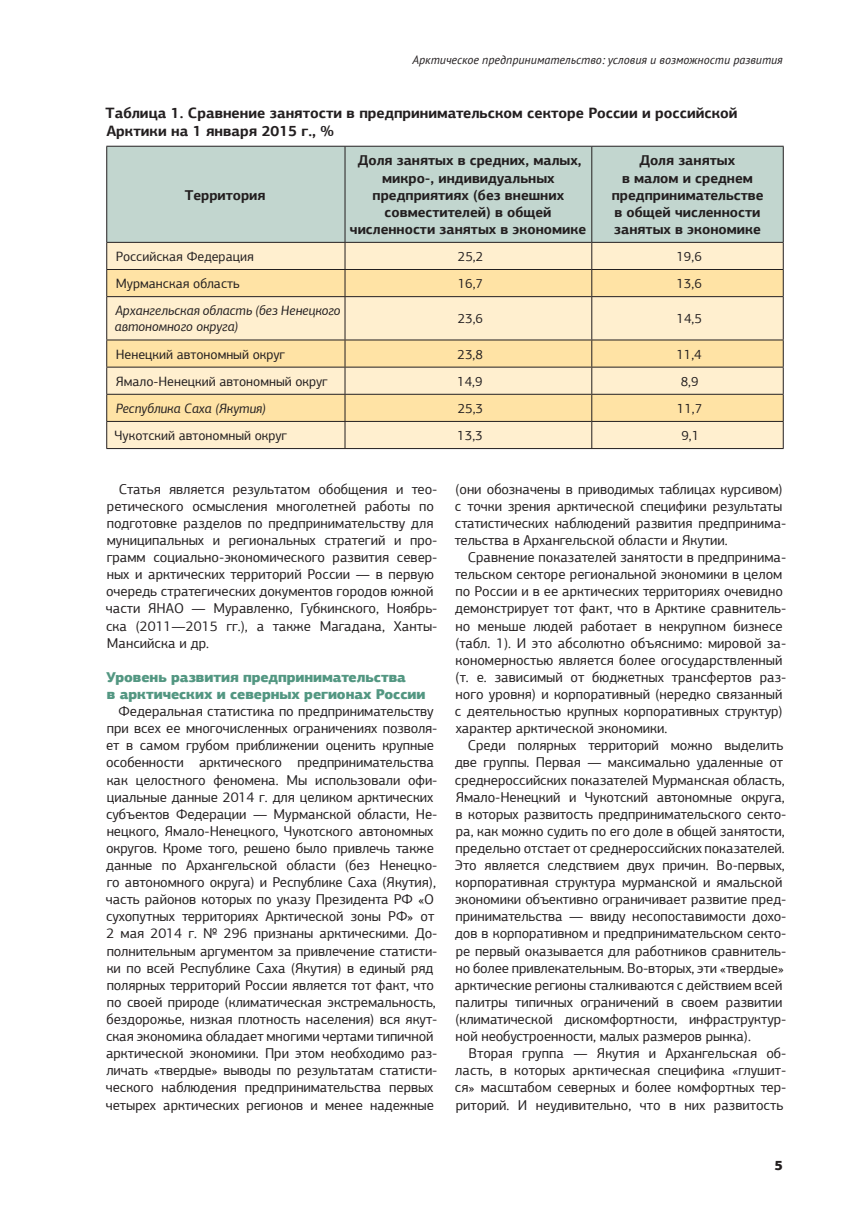
<style>
.page{position:relative;width:868px;height:1208px;background:#fff}
.page>*{position:absolute;margin:0;border:0;box-sizing:border-box;transform-origin:0 0}
.t1{font:700 15px/18px "PF Agora Sans Pro";color:#231f20}
.t2{font:14.25px/17.1px "PF Agora Sans Pro";letter-spacing:-.005em;color:#231f20}
.t3{font:700 14.25px/17.1px "PF Agora Sans Pro";color:#231f20;text-align:center}
.t4{font:900 14.25px/17.1px "PF Agora Sans Pro";letter-spacing:-.005em;color:#539782}
.t5{font:13.5px "PF Agora Sans Pro";color:#231f20}
.t6{font:italic 13.5px/16.2px "PF Agora Sans Pro";color:#231f20}
.t7{font:900 13.5px "PF Agora Sans Pro";color:#231f20}
.t8{font:italic 12px "PT Sans";color:#231f20}
</style>
<div class="page">
<div style="left:107px;top:147px;width:675px;height:95px;background:#c2d6cf"></div>
<div style="left:107px;top:243px;width:675px;height:205px;background:#ffefcf"></div>
<svg style="left:107px;top:270px;width:675px;height:151px;background:#fce6b6"></svg>
<hr style="left:106px;top:146px;width:239px;height:1px;background:#231f20">
<hr style="left:106px;top:147px;width:1px;height:95px;background:#231f20">
<hr style="left:345px;top:146px;width:246px;height:1px;background:#231f20">
<hr style="left:344px;top:147px;width:1px;height:95px;background:#231f20">
<hr style="left:591px;top:146px;width:192px;height:1px;background:#231f20">
<hr style="left:591px;top:147px;width:1px;height:95px;background:#231f20">
<hr style="left:782px;top:147px;width:1px;height:95px;background:#231f20">
<hr style="left:106px;top:242px;width:239px;height:1px;background:#231f20">
<hr style="left:345px;top:242px;width:246px;height:1px;background:#231f20">
<hr style="left:591px;top:242px;width:192px;height:1px;background:#231f20">
<hr style="left:106px;top:269px;width:239px;height:1px;background:#231f20">
<svg style="left:106px;top:243px;width:1px;height:53px"></svg>
<hr style="left:345px;top:269px;width:246px;height:1px;background:#231f20">
<svg style="left:344px;top:243px;width:1px;height:53px"></svg>
<hr style="left:591px;top:269px;width:192px;height:1px;background:#231f20">
<svg style="left:591px;top:243px;width:1px;height:53px"></svg>
<svg style="left:782px;top:243px;width:1px;height:53px"></svg>
<hr style="left:106px;top:296px;width:239px;height:1px;background:#231f20">
<hr style="left:106px;top:297px;width:1px;height:42px;background:#231f20">
<hr style="left:345px;top:296px;width:246px;height:1px;background:#231f20">
<hr style="left:344px;top:297px;width:1px;height:42px;background:#231f20">
<hr style="left:591px;top:296px;width:192px;height:1px;background:#231f20">
<hr style="left:591px;top:297px;width:1px;height:42px;background:#231f20">
<hr style="left:782px;top:297px;width:1px;height:42px;background:#231f20">
<hr style="left:106px;top:339px;width:239px;height:1px;background:#231f20">
<hr style="left:345px;top:339px;width:246px;height:1px;background:#231f20">
<hr style="left:591px;top:339px;width:192px;height:1px;background:#231f20">
<hr style="left:106px;top:367px;width:239px;height:1px;background:#231f20">
<hr style="left:345px;top:367px;width:246px;height:1px;background:#231f20">
<hr style="left:591px;top:367px;width:192px;height:1px;background:#231f20">
<hr style="left:106px;top:394px;width:239px;height:1px;background:#231f20">
<hr style="left:345px;top:394px;width:246px;height:1px;background:#231f20">
<hr style="left:591px;top:394px;width:192px;height:1px;background:#231f20">
<hr style="left:106px;top:421px;width:239px;height:1px;background:#231f20">
<svg style="left:106px;top:340px;width:1px;height:108px"></svg>
<hr style="left:345px;top:421px;width:246px;height:1px;background:#231f20">
<svg style="left:344px;top:340px;width:1px;height:108px"></svg>
<hr style="left:591px;top:421px;width:192px;height:1px;background:#231f20">
<svg style="left:591px;top:340px;width:1px;height:108px"></svg>
<svg style="left:782px;top:340px;width:1px;height:108px"></svg>
<hr style="left:106px;top:448px;width:677px;height:1px;background:#231f20">
<p class="t8" style="left:412px;top:52px;width:372px">Арктическое предпринимательство: условия и возможности развития</p>
<p class="t1" style="left:105px;top:105px;width:633px">Таблица 1. Сравнение занятости в предпринимательском секторе России и российской<br>Арктики на 1 января 2015 г., %</p>
<p class="t3" style="left:185px;top:187px;width:82px">Территория</p>
<p class="t3" style="left:350px;top:153px;width:238px">Доля занятых в средних, малых, микро-, индивидуальных предприятиях (без внешних совместителей) в общей численности занятых в экономике</p>
<p class="t3" style="left:611px;top:153px;width:153px">Доля занятых<br>в малом и среднем предпринимательстве в общей численности занятых в экономике</p>
<p class="t5" style="left:116px;top:251px;width:140px">Российская Федерация</p>
<p class="t5" style="left:458px;top:251px;width:27px">25,2</p>
<p class="t5" style="left:676px;top:251px;width:27px">19,6</p>
<p class="t5" style="left:116px;top:278px;width:126px">Мурманская область</p>
<p class="t5" style="left:457px;top:278px;width:27px">16,7</p>
<p class="t5" style="left:676px;top:278px;width:27px">13,6</p>
<p class="t6" style="left:115px;top:304px;width:227px">Архангельская область (без Ненецкого автономного округа)</p>
<p class="t5" style="left:457px;top:313px;width:27px">23,6</p>
<p class="t5" style="left:676px;top:313px;width:27px">14,5</p>
<p class="t5" style="left:116px;top:348px;width:171px">Ненецкий автономный округ</p>
<p class="t5" style="left:457px;top:348px;width:27px">23,8</p>
<p class="t5" style="left:676px;top:348px;width:27px">11,4</p>
<p class="t5" style="left:116px;top:376px;width:213px">Ямало-Hенецкий автономный округ</p>
<p class="t5" style="left:457px;top:376px;width:27px">14,9</p>
<p class="t5" style="left:680px;top:376px;width:19px">8,9</p>
<p class="t6" style="left:116px;top:401px;width:152px">Республика Саха (Якутия)</p>
<p class="t5" style="left:457px;top:403px;width:27px">25,3</p>
<p class="t5" style="left:676px;top:403px;width:27px">11,7</p>
<p class="t5" style="left:114px;top:430px;width:174px">Чукотский автономный округ</p>
<p class="t5" style="left:457px;top:430px;width:27px">13,3</p>
<p class="t5" style="left:681px;top:430px;width:19px">9,1</p>
<p class="t2" style="left:106px;top:481px;width:333px;text-indent:13px">Статья является результатом обобщения и тео&shy;ретического осмысления многолетней работы по подготовке разделов по предпринимательству для муниципальных и региональных стратегий и про&shy;грамм социально-экономического развития север&shy;ных и арктических территорий России — в первую очередь стратегических документов городов южной части ЯНАО — Муравленко, Губкинского, Ноябрь&shy;ска (2011—2015 гг.), а также Магадана, Ханты-Мансийска и др.</p>
<p class="t4" style="left:106px;top:670px;width:320px">Уровень развития предпринимательства<br>в арктических и северных регионах России</p>
<p class="t2" style="left:106px;top:704px;width:333px;text-indent:13px">Федеральная статистика по предпринимательству при всех ее многочисленных ограничениях позволя&shy;ет в самом грубом приближении оценить крупные особенности арктического предпринимательства как целостного феномена. Мы использовали офи&shy;циальные данные 2014 г. для целиком арктических субъектов Федерации — Мурманской области, Не&shy;нецкого, Ямало-Ненецкого, Чукотского автономных округов. Кроме того, решено было привлечь также данные по Архангельской области (без Ненецко&shy;го автономного округа) и Республике Саха (Якутия), часть районов которых по указу Президента РФ «О сухопутных территориях Арктической зоны РФ» от 2 мая 2014 г. № 296 признаны арктическими. До&shy;полнительным аргументом за привлечение статисти&shy;ки по всей Республике Саха (Якутия) в единый ряд полярных территорий России является тот факт, что по своей природе (климатическая экстремальность, бездорожье, низкая плотность населения) вся якут&shy;ская экономика обладает многими чертами типичной арктической экономики. При этом необходимо раз&shy;личать «твердые» выводы по результатам статисти&shy;ческого наблюдения предпринимательства первых четырех арктических регионов и менее надежные</p>
<p class="t2" style="left:454px;top:481px;width:333px">(они обозначены в приводимых таблицах курсивом) с точки зрения арктической специфики результаты статистических наблюдений развития предпринима&shy;тельства в Архангельской области и Якутии.</p>
<p class="t2" style="left:454px;top:550px;width:333px;text-indent:13px">Сравнение показателей занятости в предпринима&shy;тельском секторе региональной экономики в целом по России и в ее арктических территориях очевидно демонстрирует тот факт, что в Арктике сравнитель&shy;но меньше людей работает в некрупном бизнесе (табл. 1). И это абсолютно объяснимо: мировой за&shy;кономерностью является более огосударствленный (т. е. зависимый от бюджетных трансфертов раз&shy;ного уровня) и корпоративный (нередко связанный с деятельностью крупных корпоративных структур) характер арктической экономики.</p>
<p class="t2" style="left:455px;top:738px;width:333px;text-indent:13px">Среди полярных территорий можно выделить две группы. Первая — максимально удаленные от среднероссийских показателей Мурманская область, Ямало-Ненецкий и Чукотский автономные округа, в которых развитость предпринимательского секто&shy;ра, как можно судить по его доле в общей занятости, предельно отстает от среднероссийских показателей.<br>Это является следствием двух причин. Во-первых, корпоративная структура мурманской и ямальской экономики объективно ограничивает развитие пред&shy;принимательства — ввиду несопоставимости дохо&shy;дов в корпоративном и предпринимательском секто&shy;ре первый оказывается для работников сравнитель&shy;но более привлекательным. Во-вторых, эти «твердые» арктические регионы сталкиваются с действием всей палитры типичных ограничений в своем развитии (климатической дискомфортности, инфраструктур&shy;ной необустроенности, малых размеров рынка).</p>
<p class="t2" style="left:455px;top:1046px;width:333px;text-align:justify;text-indent:14px">Вторая группа — Якутия и Архангельская об&shy;ласть, в которых арктическая специфика «глушит&shy;ся» масштабом северных и более комфортных тер&shy;риторий. И неудивительно, что в них развитость</p>
<p class="t7" style="left:774px;top:1159px;width:10px">5</p>
</div>
